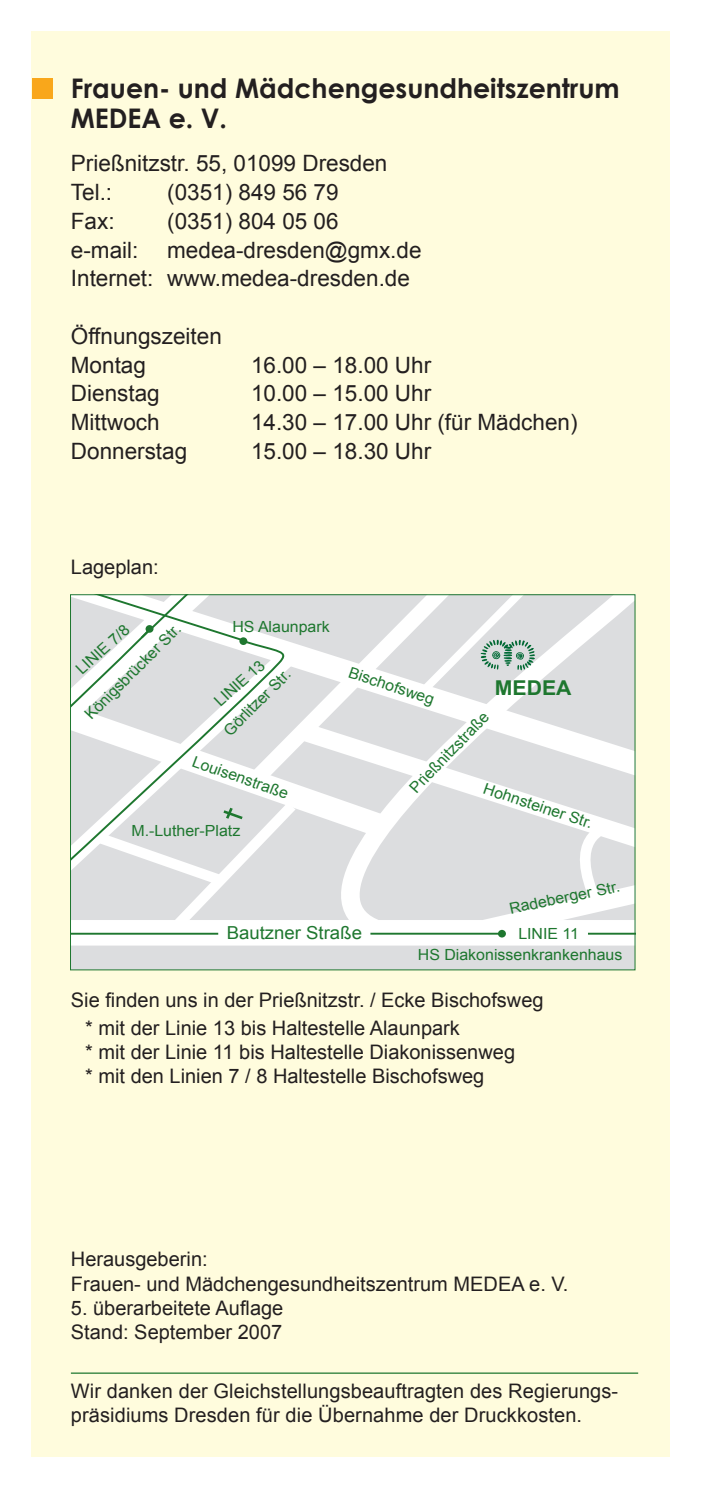
<style>
.page{position:relative;width:702px;height:1489px;background:#fff}
.page>*{position:absolute;margin:0;border:0;box-sizing:border-box;transform-origin:0 0}
.t1{font:700 27px/30px "Century Gothic";color:#231f20}
.t2{font:22.5px/28.8px "Arial";color:#231f20}
.t3{font:700 20.5px "Arial";color:#1e772f;scale:1.04 1}
.t4{font:20px/24px "Arial";color:#231f20}
.t5{font:18px "Arial";color:#1e772f;scale:1.04 1}
.t6{font:15.75px "Arial";color:#1e772f}
.t7{font:15.5px "Arial";color:#1e772f}
.t8{font:15.25px/21.5px "Arial";color:#1e772f;scale:1.04 1}
</style>
<div class="page">
<div style="left:32px;top:32px;width:638px;height:1424px;background:#fffcdd"></div>
<hr style="left:71px;top:1372px;width:567px;height:1px;background:#1e772f">
<div style="left:32px;top:78px;width:20px;height:21px;background:#f9a71b"></div>
<svg style="left:222px;top:596px;width:411px;height:372px"></svg>
<svg style="left:290px;top:596px;width:184px;height:114px"></svg>
<svg style="left:410px;top:596px;width:133px;height:107px"></svg>
<svg style="left:293px;top:710px;width:340px;height:158px"></svg>
<div style="left:70px;top:919px;width:565px;height:26px;background:#fff"></div>
<svg style="left:437px;top:777px;width:196px;height:178px"></svg>
<svg style="left:72px;top:638px;width:221px;height:229px"></svg>
<hr style="left:370px;top:932px;width:132px;height:2px;background:#1e772f">
<div style="left:498px;top:929px;width:8px;height:8px;background:#1e772f;border-radius:50%"></div>
<hr style="left:588px;top:932px;width:47px;height:2px;background:#1e772f">
<svg style="left:72px;top:596px;width:218px;height:218px"></svg>
<svg style="left:72px;top:596px;width:176px;height:131px"></svg>
<hr style="left:70px;top:932px;width:148px;height:2px;background:#1e772f">
<svg style="left:86px;top:791px;width:220px;height:160px"></svg>
<img style="left:493px;top:639px;width:28px;height:6px">
<h1 class="t1" style="left:71px;top:72px;width:550px">Frauen- und Mädchengesundheitszentrum<br>MEDEA e. V.</h1>
<p class="t2" style="left:71px;top:149px;width:318px">Prießnitzstr. 55, 01099 Dresden<br>Tel.:</p>
<p class="t2" style="left:167px;top:178px;width:173px">(0351) 849 56 79</p>
<p class="t2" style="left:71px;top:207px;width:45px">Fax:</p>
<p class="t2" style="left:167px;top:207px;width:173px">(0351) 804 05 06</p>
<p class="t2" style="left:71px;top:235px;width:69px">e-mail:</p>
<p class="t2" style="left:71px;top:235px;width:352px;text-indent:96px">medea-dresden@gmx.de<br>Internet: www.medea-dresden.de</p>
<p class="t2" style="left:71px;top:322px;width:152px">Öffnungszeiten<br>Montag</p>
<p class="t2" style="left:251px;top:350px;width:182px">16.00 – 18.00 Uhr</p>
<p class="t2" style="left:71px;top:379px;width:90px">Dienstag</p>
<p class="t2" style="left:251px;top:379px;width:182px">10.00 – 15.00 Uhr</p>
<p class="t2" style="left:71px;top:408px;width:90px">Mittwoch</p>
<p class="t2" style="left:251px;top:408px;width:328px">14.30 – 17.00 Uhr (für Mädchen)</p>
<p class="t2" style="left:71px;top:437px;width:118px">Donnerstag</p>
<p class="t2" style="left:251px;top:437px;width:182px">15.00 – 18.30 Uhr</p>
<p class="t4" style="left:71px;top:555px;width:89px">Lageplan:</p>
<p class="t7" style="left:71px;top:662px;width:67px;rotate:-41deg">LINIE 7/8</p>
<p class="t8" style="left:232px;top:616px;width:95px">HS Alaunpark</p>
<p class="t6" style="left:80px;top:708px;width:129px;rotate:-45deg">Königsbrücker Str.</p>
<p class="t7" style="left:210px;top:694px;width:62px;rotate:-41deg">LINIE 13</p>
<p class="t6" style="left:219px;top:725px;width:88px;rotate:-45deg">Görlitzer Str.</p>
<p class="t7" style="left:196px;top:750px;width:102px;rotate:19deg">Louisenstraße</p>
<p class="t8" style="left:131px;top:819px;width:106px">M.-Luther-Platz</p>
<p class="t7" style="left:352px;top:661px;width:91px;rotate:18deg">Bischofsweg</p>
<p class="t6" style="left:405px;top:782px;width:107px;rotate:-46deg">Prießnitzstraße</p>
<p class="t3" style="left:495px;top:674px;width:75px">MEDEA</p>
<p class="t7" style="left:487px;top:777px;width:115px;rotate:18deg">Hohnsteiner Str.</p>
<p class="t8" style="left:507px;top:898px;width:109px;rotate:-12deg">Radeberger Str.</p>
<p class="t5" style="left:227px;top:920px;width:132px">Bautzner Straße</p>
<p class="t8" style="left:418px;top:922px;width:198px;text-indent:100px">LINIE 11<br>HS Diakonissenkrankenhaus</p>
<p class="t4" style="left:85px;top:986px;width:460px;line-height:27.5px;text-indent:-14px">Sie finden uns in der Prießnitzstr. / Ecke Bischofsweg * mit der Linie 13 bis Haltestelle Alaunpark</p>
<p class="t4" style="left:85px;top:1039px;width:431px">* mit der Linie 11 bis Haltestelle Diakonissenweg * mit den Linien 7 / 8 Haltestelle Bischofsweg</p>
<p class="t4" style="left:71px;top:1247px;width:499px">Herausgeberin:<br>Frauen- und Mädchengesundheitszentrum MEDEA e. V.</p>
<p class="t4" style="left:71px;top:1295px;width:214px">5. überarbeitete Auflage<br>Stand: September 2007</p>
<p class="t4" style="left:71px;top:1378px;width:549px">Wir danken der Gleichstellungsbeauftragten des Regierungs&shy;präsidiums Dresden für die Übernahme der Druckkosten.</p>
</div>
